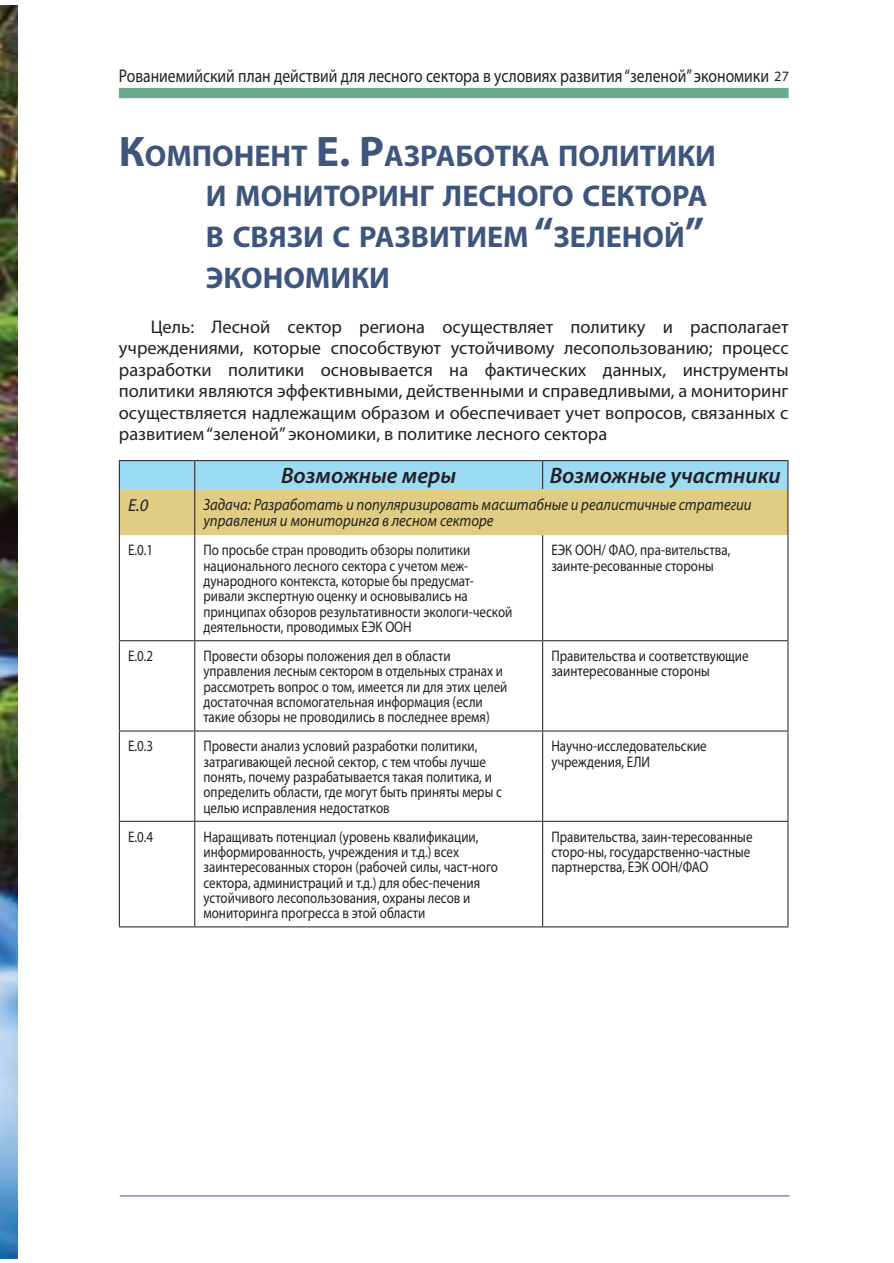
<style>
.page{position:relative;width:894px;height:1263px;background:#fff}
.page>*{position:absolute;margin:0;border:0;box-sizing:border-box;transform-origin:0 0}
.t1{font:700 30px/40.8px "Myriad Pro";color:#3e567d}
.t2{font:italic 600 22.5px "Myriad Pro";color:#231f20}
.t3{font:18.3px/21.6px "Myriad Pro";color:#231f20;text-align:justify}
.t4{font:18.3px "Myriad Pro";color:#231f20;scale:.85 1}
.t5{font:italic 17.4px "Myriad Pro";color:#231f20}
.t6{font:italic 16.5px/16.5px "Myriad Pro";color:#231f20;scale:.9 1}
.t7{font:15.3px/15.3px "Myriad Pro";color:#231f20;scale:.85 1}
.s1{font-size:14.4px}
.s2{font-size:42.9px}
</style>
<div class="page">
<div style="left:119px;top:88px;width:670px;height:10px;background:#6bab8b"></div>
<hr style="left:120px;top:1195px;width:669px;height:1px;background:#3e567d">
<hr style="left:119px;top:460px;width:76px;height:1px;background:#231f20">
<hr style="left:195px;top:460px;width:348px;height:1px;background:#231f20">
<hr style="left:543px;top:460px;width:245px;height:1px;background:#231f20">
<svg style="left:119px;top:461px;width:669px;height:74px;background:#c5d1ac"></svg>
<hr style="left:119px;top:489px;width:1px;height:46px;background:#231f20">
<hr style="left:194px;top:489px;width:1px;height:46px;background:#231f20">
<hr style="left:787px;top:489px;width:1px;height:46px;background:#231f20">
<hr style="left:119px;top:535px;width:1px;height:105px;background:#231f20">
<hr style="left:194px;top:535px;width:1px;height:105px;background:#231f20">
<hr style="left:542px;top:535px;width:1px;height:105px;background:#231f20">
<hr style="left:787px;top:535px;width:1px;height:105px;background:#231f20">
<hr style="left:119px;top:640px;width:76px;height:1px;background:#231f20">
<hr style="left:119px;top:641px;width:1px;height:90px;background:#231f20">
<hr style="left:195px;top:640px;width:348px;height:1px;background:#231f20">
<hr style="left:194px;top:641px;width:1px;height:90px;background:#231f20">
<hr style="left:543px;top:640px;width:245px;height:1px;background:#231f20">
<hr style="left:542px;top:641px;width:1px;height:90px;background:#231f20">
<hr style="left:787px;top:641px;width:1px;height:90px;background:#231f20">
<hr style="left:119px;top:731px;width:76px;height:1px;background:#231f20">
<hr style="left:119px;top:732px;width:1px;height:89px;background:#231f20">
<hr style="left:195px;top:731px;width:348px;height:1px;background:#231f20">
<hr style="left:194px;top:732px;width:1px;height:89px;background:#231f20">
<hr style="left:543px;top:731px;width:245px;height:1px;background:#231f20">
<hr style="left:542px;top:732px;width:1px;height:89px;background:#231f20">
<hr style="left:787px;top:732px;width:1px;height:89px;background:#231f20">
<hr style="left:119px;top:821px;width:76px;height:1px;background:#231f20">
<hr style="left:119px;top:822px;width:1px;height:104px;background:#231f20">
<hr style="left:195px;top:821px;width:348px;height:1px;background:#231f20">
<hr style="left:194px;top:822px;width:1px;height:104px;background:#231f20">
<hr style="left:543px;top:821px;width:245px;height:1px;background:#231f20">
<hr style="left:542px;top:822px;width:1px;height:104px;background:#231f20">
<hr style="left:787px;top:822px;width:1px;height:104px;background:#231f20">
<hr style="left:119px;top:926px;width:76px;height:1px;background:#231f20">
<hr style="left:195px;top:926px;width:593px;height:1px;background:#231f20">
<img style="left:0;top:6px;width:17px;height:1252px">
<p class="t4" style="left:119px;top:69px;width:790px">Рованиемийский план действий для лесного сектора в условиях развития “зеленой” экономики <span class="s1">27</span></p>
<h1 class="t1" style="left:206px;top:135px;width:512px;text-indent:-87px"><span class="s2">К</span>ОМПОНЕНТ <span class="s2">Е. Р</span>АЗРАБОТКА ПОЛИТИКИ<br>И МОНИТОРИНГ ЛЕСНОГО СЕКТОРА<br>В СВЯЗИ С РАЗВИТИЕМ <span class="s2">“</span>ЗЕЛЕНОЙ<span class="s2">”<br></span>ЭКОНОМИКИ</h1>
<p class="t3" style="left:119px;top:317px;width:671px;text-indent:32px">Цель: Лесной сектор региона осуществляет политику и располагает учреждениями, которые способствуют устойчивому лесопользованию; процесс разработки политики основывается на фактических данных, инструменты политики являются эффективными, действенными и справедливыми, а мониторинг осуществляется надлежащим образом и обеспечивает учет вопросов, связанных с развитием “зеленой” экономики, в политике лесного сектора</p>
<h2 class="t2" style="left:281px;top:462px;width:177px">Возможные меры</h2>
<h2 class="t2" style="left:550px;top:462px;width:233px">Возможные участники</h2>
<p class="t5" style="left:128px;top:495px;width:22px">E.0</p>
<p class="t6" style="left:203px;top:496px;width:611px">Задача: Разработать и популяризировать масштабные и реалистичные стратегии управления и мониторинга в лесном секторе</p>
<p class="t7" style="left:128px;top:544px;width:31px">E.0.1</p>
<p class="t7" style="left:203px;top:544px;width:365px">По просьбе стран проводить обзоры политики национального лесного сектора с учетом меж&shy;дународного контекста, которые бы предусмат&shy;ривали экспертную оценку и основывались на принципах обзоров результативности экологи-ческой деятельности, проводимых ЕЭК ООН</p>
<p class="t7" style="left:551px;top:544px;width:212px">ЕЭК ООН/ ФАО, пра-вительства, заинте-ресованные стороны</p>
<p class="t7" style="left:128px;top:649px;width:31px">E.0.2</p>
<p class="t7" style="left:203px;top:649px;width:359px">Провести обзоры положения дел в области управления лесным сектором в отдельных странах и рассмотреть вопрос о том, имеется ли для этих целей достаточная вспомогательная информация (если такие обзоры не проводились в последнее время)</p>
<p class="t7" style="left:551px;top:649px;width:234px">Правительства и соответствующие заинтересованные стороны</p>
<p class="t7" style="left:128px;top:739px;width:31px">E.0.3</p>
<p class="t7" style="left:203px;top:739px;width:353px">Провести анализ условий разработки политики, затрагивающей лесной сектор, с тем чтобы лучше понять, почему разрабатывается такая политика, и определить области, где могут быть приняты меры с целью исправления недостатков</p>
<p class="t7" style="left:551px;top:739px;width:184px">Научно-исследовательские учреждения, ЕЛИ</p>
<p class="t7" style="left:128px;top:830px;width:31px">E.0.4</p>
<p class="t7" style="left:203px;top:830px;width:348px">Наращивать потенциал (уровень квалификации, информированность, учреждения и т.д.) всех заинтересованных сторон (рабочей силы, част-ного сектора, администраций и т.д.) для обес-печения устойчивого лесопользования, охраны лесов и мониторинга прогресса в этой области</p>
<p class="t7" style="left:551px;top:830px;width:238px">Правительства, заин-тересованные сторо-ны, государственно-частные партнерства, ЕЭК ООН/ФАО</p>
</div>
